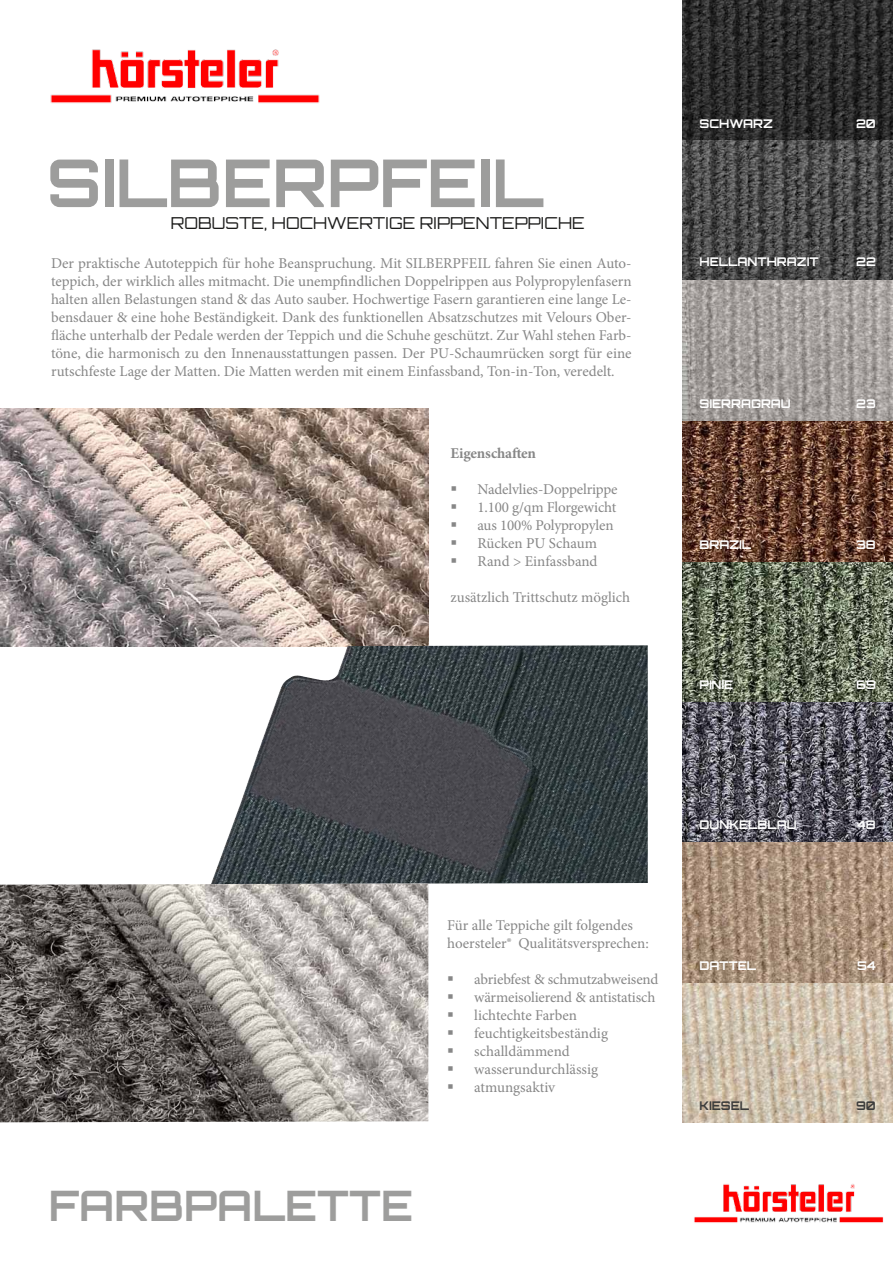
<style>
.page{position:relative;width:893px;height:1263px;background:#fff}
.page>*{position:absolute;margin:0;border:0;box-sizing:border-box;transform-origin:0 0}
.t1{font:700 66px "Orbitron";color:#9d9d9c}
.t2{font:700 42px "Orbitron";color:#9d9d9c}
.t3{font:300 16.5px "Orbitron";color:#1b1b1a}
.t4{font:15px/18px "Minion Pro";letter-spacing:-.005em;color:#878787}
.t5{font:700 15px "Minion Pro";letter-spacing:-.01em;color:#878787}
.t6{font:700 12px "Orbitron";color:#fff}
.t7{font:700 12px "Orbitron";color:#3c3c3b}
</style>
<div class="page">
<img style="left:0;top:409px;width:428px;height:237px">
<img style="left:50px;top:49px;width:270px;height:54px">
<img style="left:682px;top:0;width:211px;height:1123px">
<img style="left:211px;top:645px;width:437px;height:239px">
<img style="left:0;top:883px;width:428px;height:239px">
<img style="left:694px;top:1184px;width:190px;height:39px">
<h1 class="t1" style="left:47px;top:143px;width:498px">SILBERPFEIL</h1>
<p class="t3" style="left:171px;top:212px;width:415px">ROBUSTE, HOCHWERTIGE RIPPENTEPPICHE</p>
<p class="t4" style="left:51px;top:254px;width:582px;text-align:justify">Der praktische Autoteppich für hohe Beanspruchung. Mit SILBERPFEIL fahren Sie einen Auto&shy;teppich, der wirklich alles mitmacht. Die unempfindlichen Doppelrippen aus Polypropylenfasern halten allen Belastungen stand &amp; das Auto sauber. Hochwertige Fasern garantieren eine lange Le&shy;bensdauer &amp; eine hohe Beständigkeit. Dank des funktionellen Absatzschutzes mit Velours Ober&shy;fläche unterhalb der Pedale werden der Teppich und die Schuhe geschützt. Zur Wahl stehen Farb&shy;töne, die harmonisch zu den Innenausstattungen passen. Der PU-Schaumrücken sorgt für eine rutschfeste Lage der Matten. Die Matten werden mit einem Einfassband, Ton-in-Ton, veredelt.</p>
<p class="t5" style="left:450px;top:442px;width:87px">Eigenschaften</p>
<p class="t4" style="left:477px;top:480px;width:142px">Nadelvlies-Doppelrippe<br>1.100 g/qm Florgewicht aus 100% Polypropylen<br>Rücken PU Schaum<br>Rand &gt; Einfassband</p>
<p class="t4" style="left:450px;top:588px;width:181px">zusätzlich Trittschutz möglich</p>
<p class="t6" style="left:699px;top:116px;width:75px">SCHWARZ</p>
<p class="t6" style="left:856px;top:116px;width:21px">20</p>
<p class="t6" style="left:699px;top:254px;width:120px">HELLANTHRAZIT</p>
<p class="t6" style="left:856px;top:254px;width:21px">22</p>
<p class="t6" style="left:699px;top:397px;width:93px">SIERRAGRAU</p>
<p class="t6" style="left:856px;top:397px;width:21px">23</p>
<p class="t6" style="left:699px;top:537px;width:53px">BRAZIL</p>
<p class="t6" style="left:856px;top:537px;width:21px">38</p>
<p class="t6" style="left:699px;top:677px;width:35px">PINIE</p>
<p class="t6" style="left:856px;top:677px;width:21px">69</p>
<p class="t4" style="left:447px;top:916px;width:203px">Für alle Teppiche gilt folgendes hoersteler® Qualitätsversprechen:</p>
<p class="t4" style="left:474px;top:970px;width:186px">abriebfest &amp; schmutzabweisend wärmeisolierend &amp; antistatisch lichtechte Farben feuchtigkeitsbeständig schalldämmend wasserundurchlässig atmungsaktiv</p>
<h2 class="t2" style="left:49px;top:1180px;width:366px">FARBPALETTE</h2>
<p class="t6" style="left:699px;top:817px;width:99px">DUNKELBLAU</p>
<p class="t6" style="left:857px;top:817px;width:20px">48</p>
<p class="t6" style="left:699px;top:958px;width:58px">DATTEL</p>
<p class="t6" style="left:857px;top:958px;width:20px">54</p>
<p class="t7" style="left:699px;top:1098px;width:51px">KIESEL</p>
<p class="t7" style="left:856px;top:1098px;width:21px">90</p>
</div>
